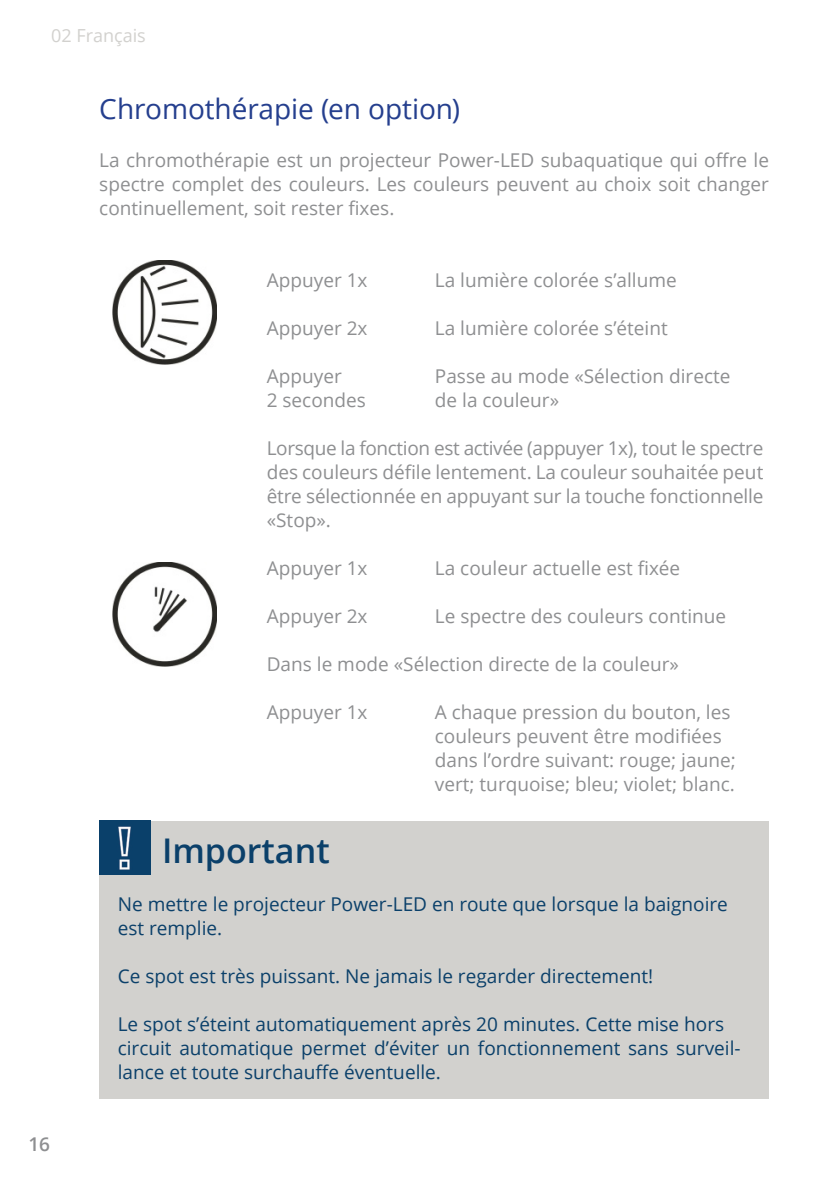
<style>
.page{position:relative;width:840px;height:1191px;background:#fff}
.page>*{position:absolute;margin:0;border:0;box-sizing:border-box;transform-origin:0 0}
.t1{font:600 34px "Open Sans";color:#0b406a}
.t2{font:28px "Open Sans";letter-spacing:-.005em;color:#253f8e}
.t3{font:19px/24px "Open Sans";color:#8e8f91;text-align:justify}
.t4{font:19px/24px "Open Sans";color:#0b406a}
.t5{font:600 19px "Open Sans";color:#8e8f91}
.t6{font:18px "Open Sans";color:#d2d1ce}
</style>
<div class="page">
<img style="left:112px;top:261px;width:104px;height:104px">
<img style="left:112px;top:563px;width:104px;height:104px">
<div style="left:99px;top:820px;width:669px;height:278px;background:#d2d1ce"></div>
<img style="left:99px;top:820px;width:51px;height:54px">
<p class="t6" style="left:51px;top:23px;width:96px">02 Français</p>
<h2 class="t2" style="left:99px;top:90px;width:362px">Chromothérapie (en option)</h2>
<p class="t3" style="left:99px;top:147px;width:670px">La chromothérapie est un projecteur Power-LED subaquatique qui offre le spectre complet des couleurs. Les couleurs peuvent au choix soit changer continuellement, soit rester fixes.</p>
<p class="t3" style="left:266px;top:267px;width:102px">Appuyer 1x</p>
<p class="t3" style="left:434px;top:267px;width:243px">La lumière colorée s’allume</p>
<p class="t3" style="left:266px;top:315px;width:102px">Appuyer 2x</p>
<p class="t3" style="left:434px;top:315px;width:234px">La lumière colorée s’éteint</p>
<p class="t3" style="left:266px;top:363px;width:76px">Appuyer</p>
<p class="t3" style="left:434px;top:363px;width:297px">Passe au mode «Sélection directe</p>
<p class="t3" style="left:266px;top:387px;width:101px">2 secondes</p>
<p class="t3" style="left:434px;top:387px;width:126px">de la couleur»</p>
<p class="t3" style="left:266px;top:435px;width:498px">Lorsque la fonction est activée (appuyer 1x), tout le spectre des couleurs défile lentement. La couleur souhaitée peut être sélectionnée en appuyant sur la touche fonctionnelle «Stop».</p>
<p class="t3" style="left:266px;top:555px;width:102px">Appuyer 1x</p>
<p class="t3" style="left:434px;top:555px;width:247px">La couleur actuelle est fixée</p>
<p class="t3" style="left:266px;top:603px;width:102px">Appuyer 2x</p>
<p class="t3" style="left:434px;top:603px;width:293px">Le spectre des couleurs continue</p>
<p class="t3" style="left:266px;top:651px;width:413px">Dans le mode «Sélection directe de la couleur»</p>
<p class="t3" style="left:266px;top:699px;width:102px">Appuyer 1x</p>
<p class="t3" style="left:434px;top:699px;width:302px;text-align:left">A chaque pression du bouton, les couleurs peuvent être modifiées dans l’ordre suivant: rouge; jaune; vert; turquoise; bleu; violet; blanc.</p>
<p class="t5" style="left:28px;top:1131px;width:23px">16</p>
<h1 class="t1" style="left:162px;top:827px;width:169px">Important</h1>
<p class="t4" style="left:118px;top:891px;width:611px">Ne mettre le projecteur Power-LED en route que lorsque la baignoire est remplie.</p>
<p class="t4" style="left:118px;top:963px;width:537px">Ce spot est très puissant. Ne jamais le regarder directement!</p>
<p class="t4" style="left:118px;top:1011px;width:624px">Le spot s’éteint automatiquement après 20 minutes. Cette mise hors circuit automatique permet d’éviter un fonctionnement sans surveil&shy;lance et toute surchauffe éventuelle.</p>
</div>
